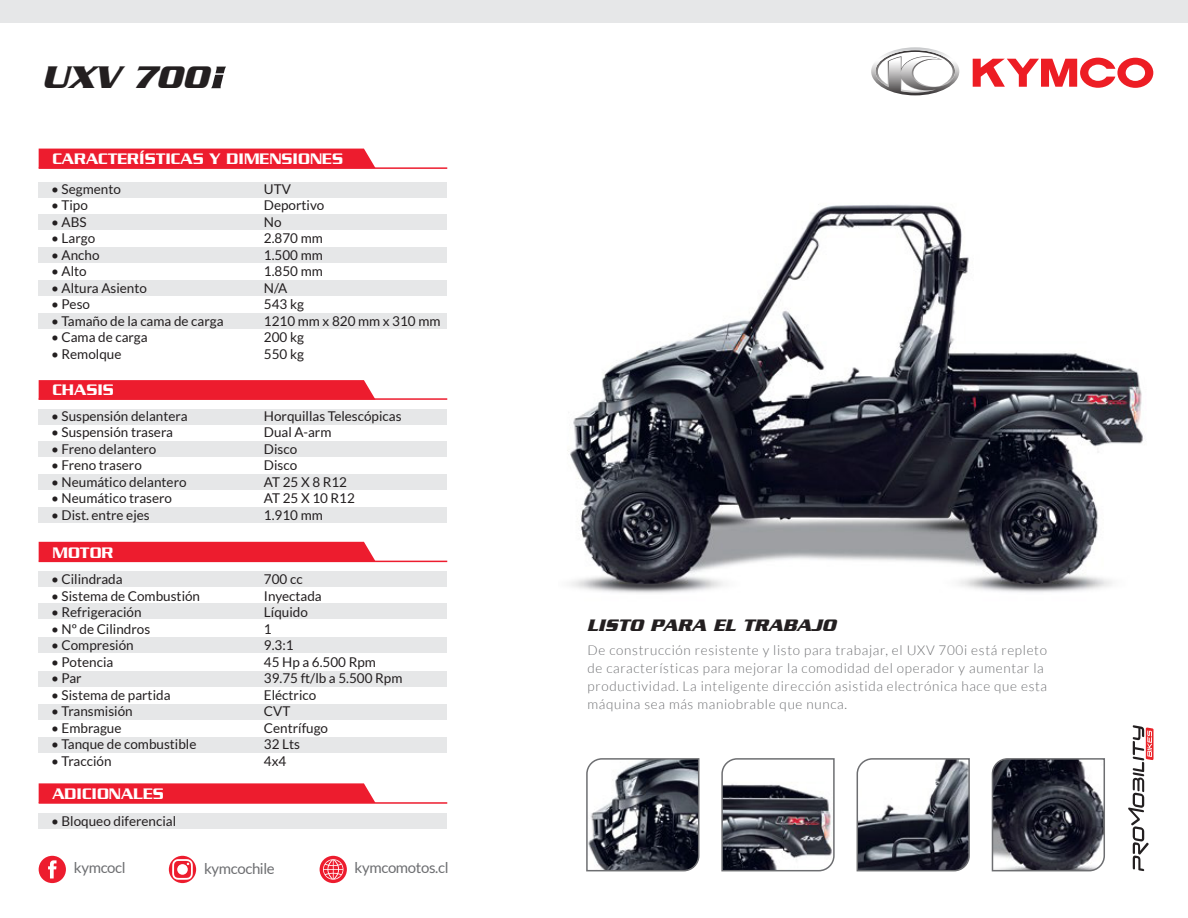
<style>
.page{position:relative;width:1188px;height:918px;background:#fff}
.page>*{position:absolute;margin:0;border:0;box-sizing:border-box;transform-origin:0 0}
.t1{font:italic 700 33.75px "Serpentine";color:#231f20}
.t2{font:italic 700 18px "Serpentine";color:#231f20}
.t3{font:500 16.5px "Serpentine";color:#fff}
.t4{font:15px "Lato";letter-spacing:-.025em;color:#6d6e71}
.t5{font:13.5px/16.5px "Lato";color:#231f20}
.t6{font:300 13.5px/18px "Lato";letter-spacing:.05em;color:#6d6e71}
</style>
<div class="page">
<img style="left:567px;top:204px;width:576px;height:389px">
<div style="left:0;top:0;width:1188px;height:22px;background:#e6e7e8"></div>
<div style="left:39px;top:182px;width:408px;height:15px;background:#e6e7e8"></div>
<div style="left:39px;top:214px;width:408px;height:15px;background:#e6e7e8"></div>
<div style="left:39px;top:281px;width:408px;height:15px;background:#e6e7e8"></div>
<div style="left:39px;top:314px;width:408px;height:15px;background:#e6e7e8"></div>
<div style="left:39px;top:248px;width:408px;height:15px;background:#e6e7e8"></div>
<div style="left:39px;top:409px;width:408px;height:15px;background:#e6e7e8"></div>
<div style="left:39px;top:441px;width:408px;height:15px;background:#e6e7e8"></div>
<div style="left:39px;top:475px;width:408px;height:15px;background:#e6e7e8"></div>
<div style="left:39px;top:508px;width:408px;height:15px;background:#e6e7e8"></div>
<div style="left:39px;top:572px;width:408px;height:15px;background:#e6e7e8"></div>
<div style="left:39px;top:603px;width:408px;height:16px;background:#e6e7e8"></div>
<div style="left:39px;top:638px;width:408px;height:15px;background:#e6e7e8"></div>
<div style="left:39px;top:671px;width:408px;height:16px;background:#e6e7e8"></div>
<div style="left:39px;top:704px;width:408px;height:16px;background:#e6e7e8"></div>
<div style="left:39px;top:737px;width:408px;height:16px;background:#e6e7e8"></div>
<div style="left:39px;top:149px;width:336px;height:18px;background:#ed1c2e"></div>
<svg style="left:39px;top:380px;width:336px;height:18px;background:#ed2132"></svg>
<div style="left:39px;top:542px;width:337px;height:19px;background:#ed1c2e"></div>
<hr style="left:39px;top:167px;width:408px;height:2px;background:#ed1c2e">
<hr style="left:39px;top:398px;width:408px;height:2px;background:#ed1c2e">
<hr style="left:39px;top:561px;width:408px;height:1px;background:#ed1c2e">
<svg style="left:871px;top:47px;width:88px;height:48px"></svg>
<svg style="left:973px;top:58px;width:180px;height:30px"></svg>
<svg style="left:586px;top:758px;width:114px;height:114px"></svg>
<svg style="left:721px;top:758px;width:114px;height:114px"></svg>
<svg style="left:856px;top:758px;width:114px;height:114px"></svg>
<svg style="left:991px;top:758px;width:114px;height:114px;background:#474851"></svg>
<div style="left:39px;top:813px;width:408px;height:15px;background:#e6e7e8"></div>
<div style="left:39px;top:783px;width:336px;height:19px;background:#ed1c2e"></div>
<hr style="left:39px;top:802px;width:408px;height:2px;background:#ed1c2e">
<svg style="left:39px;top:856px;width:27px;height:27px"></svg>
<svg style="left:169px;top:856px;width:27px;height:27px"></svg>
<svg style="left:320px;top:856px;width:27px;height:27px"></svg>
<svg style="left:211px;top:67px;width:15px;height:21px"></svg>
<svg style="left:1128px;top:725px;width:26px;height:146px"></svg>
<h1 class="t1" style="left:42px;top:58px;width:168px">UXV 700</h1>
<p class="t3" style="left:52px;top:149px;width:292px">CARACTERÍSTICAS Y DIMENSIONES</p>
<p class="t5" style="left:51px;top:180px;width:71px">• Segmento</p>
<p class="t5" style="left:51px;top:197px;width:38px">• Tipo</p>
<p class="t5" style="left:51px;top:213px;width:37px">• ABS</p>
<p class="t5" style="left:51px;top:230px;width:46px">• Largo</p>
<p class="t5" style="left:51px;top:246px;width:50px">• Ancho</p>
<p class="t5" style="left:51px;top:263px;width:37px">• Alto</p>
<p class="t5" style="left:51px;top:279px;width:97px">• Altura Asiento</p>
<p class="t5" style="left:51px;top:296px;width:40px">• Peso</p>
<p class="t5" style="left:51px;top:312px;width:174px">• Tamaño de la cama de carga</p>
<p class="t5" style="left:51px;top:329px;width:98px">• Cama de carga</p>
<p class="t5" style="left:51px;top:345px;width:72px">• Remolque</p>
<p class="t3" style="left:52px;top:381px;width:63px">CHASIS</p>
<p class="t5" style="left:51px;top:407px;width:138px">• Suspensión delantera</p>
<p class="t5" style="left:51px;top:424px;width:123px">• Suspensión trasera</p>
<p class="t5" style="left:51px;top:440px;width:107px">• Freno delantero</p>
<p class="t5" style="left:51px;top:457px;width:92px">• Freno trasero</p>
<p class="t5" style="left:51px;top:473px;width:137px">• Neumático delantero</p>
<p class="t5" style="left:51px;top:490px;width:123px">• Neumático trasero</p>
<p class="t5" style="left:51px;top:506px;width:100px">• Dist. entre ejes</p>
<p class="t3" style="left:52px;top:543px;width:63px">MOTOR</p>
<p class="t5" style="left:51px;top:571px;width:73px">• Cilindrada</p>
<p class="t5" style="left:51px;top:587px;width:151px">• Sistema de Combustión</p>
<p class="t5" style="left:51px;top:604px;width:92px">• Refrigeración</p>
<p class="t5" style="left:51px;top:620px;width:101px">• Nº de Cilindros</p>
<p class="t5" style="left:51px;top:637px;width:84px">• Compresión</p>
<p class="t5" style="left:51px;top:653px;width:64px">• Potencia</p>
<p class="t5" style="left:51px;top:670px;width:32px">• Par</p>
<p class="t5" style="left:51px;top:686px;width:121px">• Sistema de partida</p>
<p class="t5" style="left:51px;top:703px;width:83px">• Transmisión</p>
<p class="t5" style="left:51px;top:719px;width:72px">• Embrague</p>
<p class="t5" style="left:51px;top:736px;width:147px">• Tanque de combustible</p>
<p class="t5" style="left:51px;top:752px;width:62px">• Tracción</p>
<p class="t3" style="left:52px;top:785px;width:113px">ADICIONALES</p>
<p class="t5" style="left:51px;top:813px;width:127px">• Bloqueo diferencial</p>
<p class="t5" style="left:264px;top:180px;width:178px">UTV<br>Deportivo<br>No<br>2.870 mm<br>1.500 mm<br>1.850 mm<br>N/A<br>543 kg<br>1210 mm x 820 mm x 310 mm<br>200 kg<br>550 kg</p>
<p class="t5" style="left:264px;top:407px;width:139px">Horquillas Telescópicas<br>Dual A-arm<br>Disco<br>Disco<br>AT 25 X 8 R12<br>AT 25 X 10 R12<br>1.910 mm</p>
<p class="t5" style="left:264px;top:571px;width:140px">700 cc<br>Inyectada<br>Líquido<br>1<br>9.3:1<br>45 Hp a 6.500 Rpm<br>39.75 ft/lb a 5.500 Rpm<br>Eléctrico<br>CVT<br>Centrífugo<br>32 Lts<br>4x4</p>
<p class="t4" style="left:74px;top:859px;width:53px">kymcocl</p>
<p class="t4" style="left:204px;top:860px;width:72px">kymcochile</p>
<p class="t4" style="left:355px;top:859px;width:95px">kymcomotos.cl</p>
<h2 class="t2" style="left:587px;top:615px;width:251px">LISTO PARA EL TRABAJO</h2>
<p class="t6" style="left:587px;top:641px;width:461px">De construcción resistente y listo para trabajar, el UXV 700i está repleto de características para mejorar la comodidad del operador y aumentar la productividad. La inteligente dirección asistida electrónica hace que esta máquina sea más maniobrable que nunca.</p>
</div>
